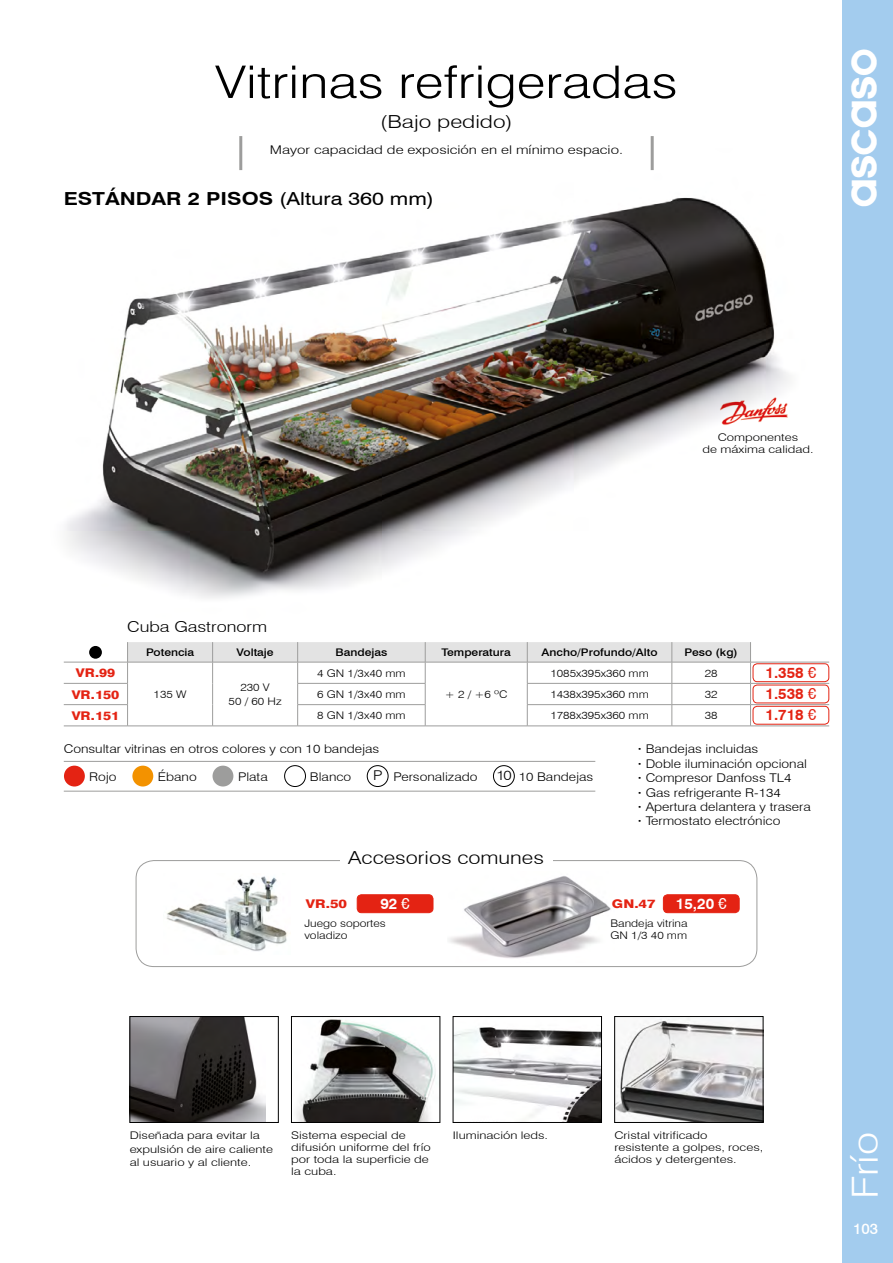
<style>
.page{position:relative;width:893px;height:1263px;background:#fff}
.page>*{position:absolute;margin:0;border:0;box-sizing:border-box;transform-origin:0 0}
.t1{font:300 45px "Swiss 721 BT";color:#000;scale:1.2 1}
.t2{font:36px "ASCAS Ologotype";letter-spacing:-.03em;color:#fff}
.t3{font:300 36px "Swiss 721 BT";color:#fff;scale:1.15 1}
.t4{font:700 18px "Swiss 721 BT";color:#000;scale:1.2 1}
.t5{font:300 18px "Swiss 721 BT";color:#000;scale:1.2 1}
.t6{font:300 18px "Swiss 721 BT";color:#000;scale:1.25 1}
.t7{font:700 15px/21.3px "Swiss 721 BT";color:#e42313;text-align:justify}
.t8{font:300 15px "Swiss 721 BT";color:#000;scale:1.2 1}
.t9{font:700 15px "Swiss 721 BT";color:#fff}
.t10{font:500 15px "Swiss 721 BT";color:#fff}
.t11{font:300 12px/14.4px "Swiss 721 BT";color:#000;scale:1.15 1}
.t12{font:300 12px "Swiss 721 BT";color:#000;scale:1.25 1}
.t13{font:800 12px "Swiss 721 BT";color:#e42313;scale:1.15 1}
.t14{font:800 12px "Swiss 721 BT";color:#e42313;scale:1.2 1}
.t15{font:300 10.5px/12px "Swiss 721 BT";color:#000;scale:1.25 1}
.t16{font:300 10.5px/11.2px "Swiss 721 BT";color:#000;scale:1.15 1}
.t17{font:500 10.5px "Swiss 721 BT";color:#000;scale:1.15 1}
.s1{font-weight:400}
.s2{font-size:13.5px}
.s3{font-weight:700}
</style>
<div class="page">
<div style="left:842px;top:0;width:51px;height:1263px;background:#a3ccee"></div>
<hr style="left:64px;top:761px;width:531px;height:1px;background:#9d9d9c">
<hr style="left:64px;top:791px;width:531px;height:1px;background:#9d9d9c">
<div style="left:64px;top:766px;width:21px;height:20px;background:#e42313;border-radius:50%"></div>
<div style="left:132px;top:766px;width:21px;height:20px;background:#f39200;border-radius:50%"></div>
<div style="left:213px;top:766px;width:20px;height:20px;background:#9d9d9c;border-radius:50%"></div>
<div style="left:284px;top:765px;width:22px;height:22px;border:1px solid #000;border-radius:50%"></div>
<div style="left:367px;top:765px;width:21px;height:22px;border:1px solid #000;border-radius:50%"></div>
<div style="left:493px;top:765px;width:21px;height:22px;border:1px solid #000;border-radius:50%"></div>
<img style="left:66px;top:149px;width:724px;height:449px">
<img style="left:296px;top:1019px;width:140px;height:102px">
<div style="left:291px;top:1016px;width:149px;height:107px;border:1px solid #000"></div>
<img style="left:132px;top:1018px;width:134px;height:103px">
<div style="left:130px;top:1016px;width:149px;height:107px;border:1px solid #000"></div>
<img style="left:616px;top:1018px;width:145px;height:103px">
<div style="left:614px;top:1016px;width:149px;height:107px;border:1px solid #000"></div>
<img style="left:455px;top:1027px;width:145px;height:94px">
<div style="left:453px;top:1016px;width:149px;height:107px;border:1px solid #000"></div>
<img style="left:717px;top:396px;width:73px;height:30px">
<hr style="left:239px;top:136px;width:3px;height:34px;background:#9d9d9c">
<hr style="left:651px;top:136px;width:3px;height:34px;background:#9d9d9c">
<hr style="left:64px;top:662px;width:64px;height:1px;background:#9d9d9c">
<hr style="left:64px;top:683px;width:64px;height:1px;background:#9d9d9c">
<hr style="left:64px;top:704px;width:64px;height:1px;background:#9d9d9c">
<hr style="left:64px;top:726px;width:64px;height:1px;background:#9d9d9c">
<hr style="left:128px;top:726px;width:85px;height:1px;background:#9d9d9c">
<hr style="left:213px;top:726px;width:85px;height:1px;background:#9d9d9c">
<hr style="left:298px;top:726px;width:127px;height:1px;background:#9d9d9c">
<hr style="left:425px;top:726px;width:102px;height:1px;background:#9d9d9c">
<hr style="left:672px;top:726px;width:78px;height:1px;background:#9d9d9c">
<hr style="left:527px;top:726px;width:145px;height:1px;background:#9d9d9c">
<hr style="left:750px;top:662px;width:79px;height:1px;background:#9d9d9c">
<hr style="left:750px;top:683px;width:79px;height:1px;background:#9d9d9c">
<hr style="left:750px;top:704px;width:79px;height:1px;background:#9d9d9c">
<svg style="left:127px;top:642px;width:624px;height:84px"></svg>
<hr style="left:750px;top:726px;width:79px;height:1px;background:#9d9d9c">
<div style="left:753px;top:663px;width:76px;height:19px;border:1px solid #e42313;border-radius:4px"></div>
<div style="left:753px;top:685px;width:76px;height:18px;border:1px solid #e42313;border-radius:4px"></div>
<div style="left:753px;top:706px;width:76px;height:18px;border:1px solid #e42313;border-radius:4px"></div>
<img style="left:449px;top:876px;width:162px;height:83px">
<img style="left:166px;top:876px;width:122px;height:75px">
<div style="left:136px;top:860px;width:621px;height:107px;border:1px solid #9d9d9c;border-radius:18px"></div>
<div style="left:340px;top:850px;width:212px;height:20px;background:#fff"></div>
<div style="left:663px;top:895px;width:76px;height:18px;background:#e42313;border-radius:4px"></div>
<div style="left:663px;top:894px;width:76px;height:19px;border:1px solid #e42313;border-radius:4px"></div>
<div style="left:357px;top:895px;width:76px;height:18px;background:#e42313;border-radius:4px"></div>
<div style="left:357px;top:894px;width:76px;height:19px;border:1px solid #e42313;border-radius:4px"></div>
<div style="left:89px;top:646px;width:13px;height:13px;background:#000;border-radius:50%"></div>
<h1 class="t1" style="left:215px;top:55px;width:387px">Vitrinas refrigeradas</h1>
<h3 class="t6" style="left:380px;top:111px;width:107px">(Bajo pedido)</h3>
<p class="t12" style="left:270px;top:142px;width:284px">Mayor capacidad de exposición en el mínimo espacio.</p>
<h3 class="t4" style="left:64px;top:188px;width:310px">ESTÁNDAR 2 PISOS <span class="s1">(Altura 360 mm)</span></h3>
<h2 class="t2" style="left:844px;top:208px;width:162px;rotate:-90deg">ascaso</h2>
<h3 class="t8" style="left:127px;top:618px;width:118px">Cuba Gastronorm</h3>
<p class="t15" style="left:702px;top:431px;width:90px;text-align:center">Componentes<br>de máxima calidad.</p>
<p class="t13" style="left:76px;top:666px;width:36px">VR.99</p>
<p class="t17" style="left:146px;top:646px;width:43px">Potencia</p>
<p class="t17" style="left:237px;top:646px;width:34px">Voltaje</p>
<p class="t17" style="left:336px;top:646px;width:47px">Bandejas</p>
<p class="t17" style="left:442px;top:646px;width:62px">Temperatura</p>
<p class="t17" style="left:542px;top:646px;width:102px">Ancho/Profundo/Alto</p>
<p class="t17" style="left:685px;top:646px;width:48px">Peso (kg)</p>
<p class="t16" style="left:317px;top:667px;width:78px">4 GN 1/3x40 mm</p>
<p class="t16" style="left:550px;top:667px;width:87px">1085x395x360 mm</p>
<p class="t16" style="left:705px;top:667px;width:13px">28</p>
<p class="t16" style="left:154px;top:688px;width:30px">135 W</p>
<p class="t16" style="left:229px;top:681px;width:48px;line-height:13.5px;text-align:center">230 V<br>50 / 60 Hz</p>
<p class="t13" style="left:72px;top:687px;width:43px">VR.150</p>
<p class="t16" style="left:317px;top:688px;width:78px">6 GN 1/3x40 mm</p>
<p class="t16" style="left:550px;top:688px;width:87px">1438x395x360 mm</p>
<p class="t16" style="left:705px;top:688px;width:13px">32</p>
<p class="t13" style="left:72px;top:708px;width:43px">VR.151</p>
<p class="t16" style="left:317px;top:710px;width:78px">8 GN 1/3x40 mm</p>
<p class="t16" style="left:550px;top:710px;width:87px">1788x395x360 mm</p>
<p class="t16" style="left:705px;top:710px;width:13px">38</p>
<p class="t16" style="left:445px;top:688px;width:56px">+ 2 / +6 ºC</p>
<h3 class="t7" style="left:765px;top:662px;width:52px">1.358 <span class="s1">€ </span>1.538 <span class="s1">€ </span>1.718 <span class="s1">€</span></h3>
<p class="t11" style="left:64px;top:742px;width:276px">Consultar vitrinas en otros colores y con 10 bandejas</p>
<p class="t11" style="left:89px;top:769px;width:25px">Rojo</p>
<p class="t11" style="left:158px;top:769px;width:35px">Ébano</p>
<p class="t11" style="left:238px;top:769px;width:27px">Plata</p>
<p class="t11" style="left:310px;top:769px;width:37px">Blanco</p>
<p class="t11" style="left:373px;top:769px;width:92px"><span class="s2">P</span> Personalizado</p>
<p class="t11" style="left:496px;top:769px;width:86px"><span class="s2">10</span> 10 Bandejas</p>
<p class="t11" style="left:638px;top:742px;width:152px"><span class="s3">·</span> Bandejas incluidas<br><span class="s3">·</span> Doble iluminación opcional <span class="s3">·</span> Compresor Danfoss TL4<br><span class="s3">·</span> Gas refrigerante R-134<br><span class="s3">·</span> Apertura delantera y trasera <span class="s3">·</span> Termostato electrónico</p>
<h3 class="t5" style="left:348px;top:847px;width:165px">Accesorios comunes</h3>
<h3 class="t9" style="left:380px;top:894px;width:31px">92 <span class="s1">€</span></h3>
<h3 class="t9" style="left:676px;top:894px;width:52px">15,20 <span class="s1">€</span></h3>
<p class="t14" style="left:306px;top:896px;width:36px">VR.50</p>
<p class="t14" style="left:612px;top:896px;width:38px">GN.47</p>
<p class="t16" style="left:304px;top:918px;width:72px">Juego soportes voladizo</p>
<p class="t16" style="left:611px;top:918px;width:68px">Bandeja vitrina<br>GN 1/3 40 mm</p>
<p class="t15" style="left:453px;top:1129px;width:78px">Iluminación leds.</p>
<p class="t15" style="left:291px;top:1129px;width:113px">Sistema especial de difusión uniforme del frío por toda la superficie de la cuba.</p>
<p class="t15" style="left:130px;top:1128px;width:116px;line-height:13.5px">Diseñada para evitar la expulsión de aire caliente al usuario y al cliente.</p>
<p class="t15" style="left:614px;top:1129px;width:121px">Cristal vitrificado resistente a golpes, roces, ácidos y detergentes.</p>
<h2 class="t3" style="left:843px;top:1199px;width:60px;rotate:-90deg">Frío</h2>
<h3 class="t10" style="left:853px;top:1219px;width:27px">103</h3>
</div>
